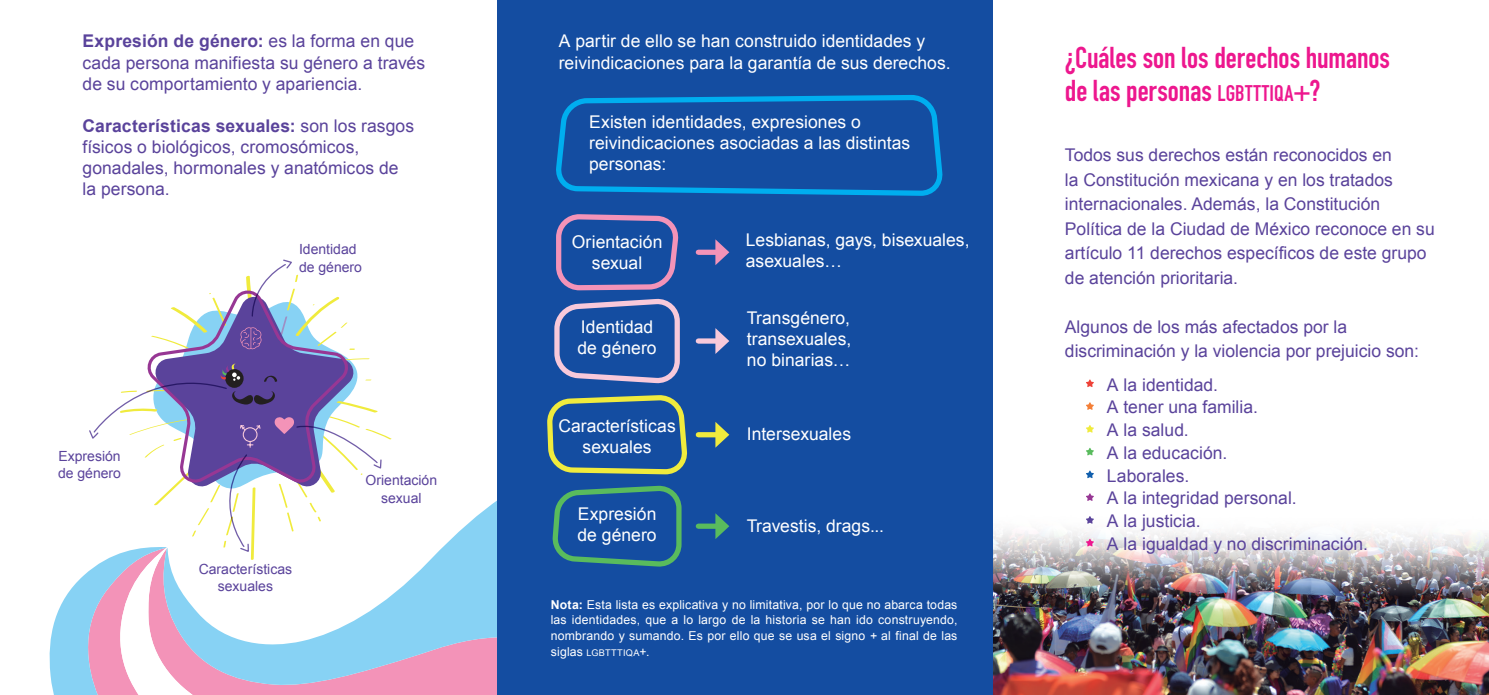
<style>
.page{position:relative;width:1489px;height:695px;background:#fff}
.page>*{position:absolute;margin:0;border:0;box-sizing:border-box;transform-origin:0 0}
.SUbtitulo{font:700 29.75px/33.2px "DIN Condensed";color:#ed178e}
.Texto{font:17.5px/24.5px "Arial";color:#5a439b}
.Texto-2{font:17.5px/21px "Arial";letter-spacing:.005em;color:#fff}
.Texto-3{font:14px/17.5px "Arial";color:#5a439b;text-align:center}
.Texto-4{font:12.25px/15.8px "Arial";letter-spacing:.015em;color:#fff;text-align:justify}
.Texto-5{font:9.1px "Arial";letter-spacing:.03em;color:#fff}
.s1{font-weight:700}
.s2{font-style:italic}
.s3{font-size:12.25px}
.s4{font-size:22.4px}
</style>
<div class="page">
<svg style="left:443px;top:500px;width:54px;height:187px;fill:#87d2f4"></svg>
<svg style="left:392px;top:547px;width:104px;height:147px;background:#b2c2e2"></svg>
<img style="left:992px;top:0;width:496px;height:694px">
<div style="left:497px;top:0;width:495px;height:694px;background:#144da1"></div>
<svg style="left:556px;top:214px;width:123px;height:77px"></svg>
<svg style="left:556px;top:95px;width:384px;height:101px"></svg>
<svg style="left:554px;top:301px;width:126px;height:83px"></svg>
<svg style="left:547px;top:395px;width:139px;height:80px"></svg>
<svg style="left:552px;top:487px;width:130px;height:80px"></svg>
<div style="left:698px;top:249px;width:22px;height:6px;background:#f393b8"></div>
<svg style="left:715px;top:239px;width:14px;height:26px"></svg>
<div style="left:698px;top:338px;width:22px;height:5px;background:#f8c9da"></div>
<svg style="left:715px;top:328px;width:14px;height:26px"></svg>
<div style="left:698px;top:432px;width:22px;height:5px;background:#f0eb3d"></div>
<svg style="left:715px;top:422px;width:14px;height:25px"></svg>
<div style="left:698px;top:523px;width:22px;height:5px;background:#59bb5d"></div>
<svg style="left:715px;top:513px;width:14px;height:26px"></svg>
<svg style="left:1085px;top:379px;width:8px;height:8px"></svg>
<svg style="left:1085px;top:402px;width:8px;height:8px"></svg>
<svg style="left:1085px;top:425px;width:8px;height:7px"></svg>
<svg style="left:1085px;top:447px;width:8px;height:8px"></svg>
<svg style="left:1085px;top:470px;width:8px;height:8px"></svg>
<svg style="left:1085px;top:493px;width:8px;height:8px"></svg>
<svg style="left:1085px;top:516px;width:8px;height:7px"></svg>
<svg style="left:1085px;top:538px;width:8px;height:8px"></svg>
<svg style="left:49px;top:259px;width:343px;height:435px"></svg>
<p class="Texto" style="left:83px;top:31px;width:344px;line-height:21px"><span class="s1">Expresión de género:</span> es la forma en que cada persona manifiesta su género a través de su comportamiento y apariencia.</p>
<p class="Texto" style="left:83px;top:115px;width:333px;line-height:21px"><span class="s1">Características sexuales:</span> son los rasgos físicos o biológicos, cromosómicos, gonadales, hormonales y anatómicos de la persona.</p>
<p class="Texto-3" style="left:58px;top:447px;width:65px;text-align:left">Expresión de género</p>
<p class="Texto-3" style="left:299px;top:241px;width:65px;text-align:left">Identidad de género</p>
<p class="Texto-3" style="left:199px;top:560px;width:95px">Características sexuales</p>
<p class="Texto-3" style="left:365px;top:471px;width:73px">Orientación sexual</p>
<p class="Texto-2" style="left:558px;top:31px;width:393px">A partir de ello se han construido identidades y reivindicaciones para la garantía de sus derechos.</p>
<p class="Texto-2" style="left:589px;top:111px;width:322px">Existen identidades, expresiones o reivindicaciones asociadas a las distintas personas:</p>
<p class="Texto-2" style="left:571px;top:231px;width:92px;text-align:center">Orientación sexual</p>
<p class="Texto-2" style="left:745px;top:229px;width:225px">Lesbianas, gays, bisexuales, asexuales…</p>
<p class="Texto-2" style="left:577px;top:316px;width:81px">Identidad de género</p>
<p class="Texto-2" style="left:747px;top:307px;width:106px;text-align:justify">Transgénero, transexuales, no binarias…</p>
<p class="Texto-2" style="left:558px;top:416px;width:119px;text-align:center">Características sexuales</p>
<p class="Texto-2" style="left:747px;top:423px;width:106px">Intersexuales</p>
<p class="Texto-2" style="left:577px;top:503px;width:81px">Expresión de género</p>
<p class="Texto-2" style="left:747px;top:515px;width:138px">Travestis, drags...</p>
<p class="Texto-4" style="left:550px;top:596px;width:408px"><span class="s1">Nota:</span> Esta lista es explicativa y no limitativa, por lo que no abarca todas las identidades, que a lo largo de la historia se han ido construyendo, nombrando y sumando. Es por ello que se usa el signo <span class="s2">+</span> al final de las</p>
<p class="Texto-5" style="left:550px;top:646px;width:100px"><span class="s3">siglas</span> lgbtttiqa<span class="s3">+.</span></p>
<p class="SUbtitulo" style="left:1064px;top:40px;width:326px">¿Cuáles son los derechos humanos de las personas <span class="s4">lgbtttiqa</span>+?</p>
<p class="Texto" style="left:1064px;top:143px;width:371px">Todos sus derechos están reconocidos en<br>la Constitución mexicana y en los tratados internacionales. Además, la Constitución Política de la Ciudad de México reconoce en su artículo 11 derechos específicos de este grupo de atención prioritaria.</p>
<p class="Texto" style="left:1064px;top:314px;width:355px">Algunos de los más afectados por la discriminación y la violencia por prejuicio son:</p>
<p class="Texto" style="left:1106px;top:372px;width:113px">A la identidad.</p>
<p class="Texto" style="left:1106px;top:395px;width:152px">A tener una familia.</p>
<p class="Texto" style="left:1106px;top:418px;width:83px">A la salud.</p>
<p class="Texto" style="left:1106px;top:440px;width:122px">A la educación.</p>
<p class="Texto" style="left:1106px;top:463px;width:84px">Laborales.</p>
<p class="Texto" style="left:1106px;top:486px;width:191px">A la integridad personal.</p>
<p class="Texto" style="left:1106px;top:509px;width:95px">A la justicia.</p>
<p class="Texto" style="left:1106px;top:531px;width:262px">A la igualdad y no discriminación.</p>
</div>
